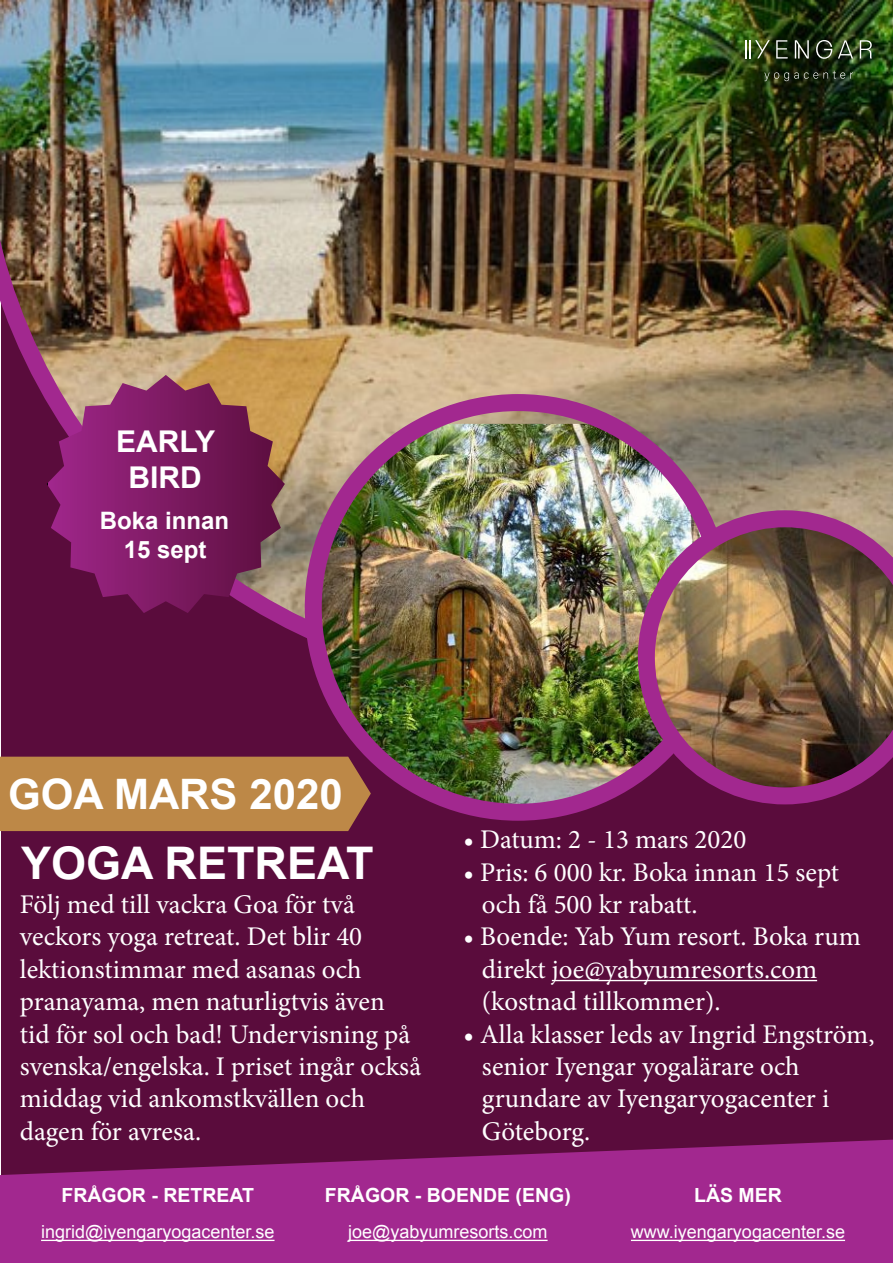
<style>
.page{position:relative;width:893px;height:1263px;background:#fff}
.page>*{position:absolute;margin:0;border:0;box-sizing:border-box;transform-origin:0 0}
.t1{font:700 45px "Arial";color:#fff}
.t2{font:700 42px "Arial";color:#fff}
.t3{font:700 30px/36px "Arial";color:#fff;text-align:center}
.t4{font:27px/32.4px "Minion Pro";color:#fff}
.t5{font:700 24px/28.8px "Arial";color:#fff;text-align:center}
.t6{font:700 19.5px "Arial";color:#fff}
.t7{font:18px "Arial";color:#fff}
</style>
<div class="page">
<div style="left:1px;top:1px;width:892px;height:1262px;background:#5a0c3c"></div>
<img style="left:0;top:0;width:893px;height:666px">
<img style="left:313px;top:424px;width:410px;height:387px">
<div style="left:305px;top:394px;width:426px;height:427px;border:17px solid #a2288f;border-radius:50%"></div>
<img style="left:638px;top:510px;width:255px;height:294px">
<svg style="left:47px;top:375px;width:238px;height:238px"></svg>
<div style="left:0;top:757px;width:371px;height:74px;background:#bd8847"></div>
<svg style="left:0;top:1139px;width:893px;height:124px;background:#972482"></svg>
<hr style="left:552px;top:980px;width:265px;height:1px;background:#fff">
<hr style="left:41px;top:1240px;width:234px;height:1px;background:#fff">
<hr style="left:348px;top:1240px;width:200px;height:1px;background:#fff">
<hr style="left:631px;top:1240px;width:214px;height:1px;background:#fff">
<svg style="left:764px;top:71px;width:89px;height:10px"></svg>
<svg style="left:776px;top:40px;width:12px;height:19px"></svg>
<svg style="left:795px;top:40px;width:14px;height:19px"></svg>
<svg style="left:860px;top:40px;width:12px;height:19px"></svg>
<svg style="left:816px;top:40px;width:16px;height:19px"></svg>
<svg style="left:746px;top:40px;width:24px;height:19px"></svg>
<svg style="left:838px;top:40px;width:15px;height:19px"></svg>
<p class="t3" style="left:116px;top:424px;width:100px">EARLY<br>BIRD</p>
<p class="t5" style="left:100px;top:507px;width:131px">Boka innan<br>15 sept</p>
<h2 class="t2" style="left:8px;top:767px;width:336px">GOA MARS 2020</h2>
<h1 class="t1" style="left:21px;top:833px;width:354px">YOGA RETREAT</h1>
<p class="t4" style="left:20px;top:888px;width:403px">Följ med till vackra Goa för två veckors yoga retreat. Det blir 40 lektionstimmar med asanas och pranayama, men naturligtvis även tid för sol och bad! Undervisning på svenska/engelska. I priset ingår också middag vid ankomstkvällen och dagen för avresa.</p>
<p class="t4" style="left:463px;top:823px;width:284px">• Datum: 2 - 13 mars 2020</p>
<p class="t4" style="left:482px;top:856px;width:359px;text-indent:-18px">• Pris: 6 000 kr. Boka innan 15 sept och få 500 kr rabatt.</p>
<p class="t4" style="left:482px;top:921px;width:380px;text-indent:-18px">• Boende: Yab Yum resort. Boka rum direkt joe@yabyumresorts.com (kostnad tillkommer).</p>
<p class="t4" style="left:482px;top:1018px;width:394px;text-indent:-18px">• Alla klasser leds av Ingrid Engström, senior Iyengar yogalärare och grundare av Iyengaryogacenter i<br>Göteborg.</p>
<p class="t6" style="left:62px;top:1183px;width:194px">FRÅGOR - RETREAT</p>
<p class="t7" style="left:41px;top:1220px;width:235px">ingrid@iyengaryogacenter.se</p>
<p class="t6" style="left:325px;top:1183px;width:247px">FRÅGOR - BOENDE (ENG)</p>
<p class="t7" style="left:348px;top:1220px;width:201px">joe@yabyumresorts.com</p>
<p class="t6" style="left:694px;top:1183px;width:89px">LÄS MER</p>
<p class="t7" style="left:631px;top:1220px;width:216px">www.iyengaryogacenter.se</p>
</div>
